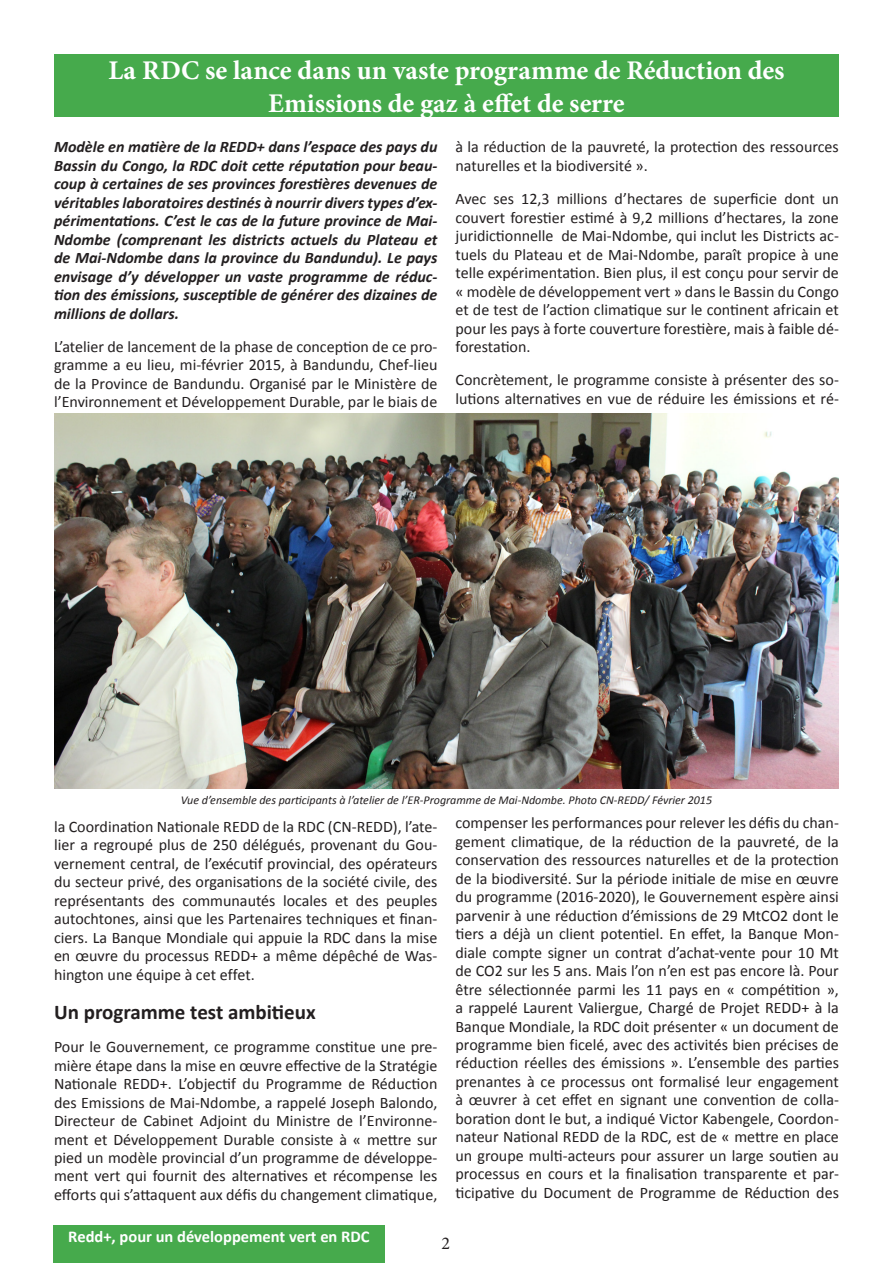
<style>
.page{position:relative;width:893px;height:1263px;background:#fff}
.page>*{position:absolute;margin:0;border:0;box-sizing:border-box;transform-origin:0 0}
.t1{font:700 27px "Minion Pro";color:#fff}
.t2{font:700 21px "Calibri";color:#231f20}
.t3{font:18px "Minion Pro";color:#231f20}
.t4{font:700 16.5px "Calibri";color:#fff}
.t5{font:16.05px/18.5px "Calibri";color:#231f20;text-align:justify}
.t6{font:italic 700 16.05px/18.5px "Calibri";color:#231f20;text-align:justify}
.t7{font:italic 12px "Calibri";color:#231f20}
</style>
<div class="page">
<div style="left:53px;top:1225px;width:332px;height:38px;background:#46aa4c"></div>
<div style="left:54px;top:54px;width:785px;height:63px;background:#46aa4c"></div>
<img style="left:54px;top:414px;width:785px;height:375px">
<p class="t1" style="left:108px;top:51px;width:678px">La RDC se lance dans un vaste programme de Réduction des</p>
<p class="t1" style="left:268px;top:84px;width:358px">Emissions de gaz à effet de serre</p>
<p class="t6" style="left:54px;top:138px;width:385px">Modèle en matière de la REDD+ dans l’espace des pays du Bassin du Congo, la RDC doit cette réputation pour beau&shy;coup à certaines de ses provinces forestières devenues de véritables laboratoires destinés à nourrir divers types d’ex&shy;périmentations. C’est le cas de la future province de Mai-Ndombe (comprenant les districts actuels du Plateau et de Mai-Ndombe dans la province du Bandundu). Le pays envisage d’y développer un vaste programme de réduc&shy;tion des émissions, susceptible de générer des dizaines de millions de dollars.</p>
<p class="t5" style="left:54px;top:337px;width:385px">L’atelier de lancement de la phase de conception de ce pro&shy;gramme a eu lieu, mi-février 2015, à Bandundu, Chef-lieu de la Province de Bandundu. Organisé par le Ministère de l’Environnement et Développement Durable, par le biais de</p>
<p class="t5" style="left:455px;top:138px;width:385px">à la réduction de la pauvreté, la protection des ressources naturelles et la biodiversité ».</p>
<p class="t5" style="left:455px;top:190px;width:385px">Avec ses 12,3 millions d’hectares de superficie dont un couvert forestier estimé à 9,2 millions d’hectares, la zone juridictionnelle de Mai-Ndombe, qui inclut les Districts ac&shy;tuels du Plateau et de Mai-Ndombe, paraît propice à une telle expérimentation. Bien plus, il est conçu pour servir de « modèle de développement vert » dans le Bassin du Congo et de test de l’action climatique sur le continent africain et pour les pays à forte couverture forestière, mais à faible dé&shy;forestation.</p>
<p class="t5" style="left:455px;top:371px;width:385px">Concrètement, le programme consiste à présenter des so&shy;lutions alternatives en vue de réduire les émissions et ré-</p>
<p class="t7" style="left:181px;top:792px;width:533px">Vue d’ensemble des participants à l’atelier de l’ER-Programme de Mai-Ndombe. Photo CN-REDD/ Février 2015</p>
<p class="t5" style="left:54px;top:817px;width:385px">la Coordination Nationale REDD de la RDC (CN-REDD), l’ate&shy;lier a regroupé plus de 250 délégués, provenant du Gou&shy;vernement central, de l’exécutif provincial, des opérateurs du secteur privé, des organisations de la société civile, des représentants des communautés locales et des peuples autochtones, ainsi que les Partenaires techniques et finan&shy;ciers. La Banque Mondiale qui appuie la RDC dans la mise en œuvre du processus REDD+ a même dépêché de Was&shy;hington une équipe à cet effet.</p>
<p class="t2" style="left:54px;top:998px;width:263px">Un programme test ambitieux</p>
<p class="t5" style="left:54px;top:1038px;width:385px">Pour le Gouvernement, ce programme constitue une pre&shy;mière étape dans la mise en œuvre effective de la Stratégie Nationale REDD+. L’objectif du Programme de Réduction des Emissions de Mai-Ndombe, a rappelé Joseph Balondo, Directeur de Cabinet Adjoint du Ministre de l’Environne&shy;ment et Développement Durable consiste à « mettre sur pied un modèle provincial d’un programme de développe&shy;ment vert qui fournit des alternatives et récompense les efforts qui s’attaquent aux défis du changement climatique,</p>
<p class="t5" style="left:455px;top:814px;width:385px">compenser les performances pour relever les défis du chan&shy;gement climatique, de la réduction de la pauvreté, de la conservation des ressources naturelles et de la protection de la biodiversité. Sur la période initiale de mise en œuvre du programme (2016-2020), le Gouvernement espère ainsi parvenir à une réduction d’émissions de 29 MtCO2 dont le tiers a déjà un client potentiel. En effet, la Banque Mon&shy;diale compte signer un contrat d’achat-vente pour 10 Mt de CO2 sur les 5 ans. Mais l’on n’en est pas encore là. Pour être sélectionnée parmi les 11 pays en « compétition », a rappelé Laurent Valiergue, Chargé de Projet REDD+ à la Banque Mondiale, la RDC doit présenter « un document de programme bien ficelé, avec des activités bien précises de réduction réelles des émissions ». L’ensemble des parties prenantes à ce processus ont formalisé leur engagement à œuvrer à cet effet en signant une convention de colla&shy;boration dont le but, a indiqué Victor Kabengele, Coordon&shy;nateur National REDD de la RDC, est de « mettre en place un groupe multi-acteurs pour assurer un large soutien au processus en cours et la finalisation transparente et par&shy;ticipative du Document de Programme de Réduction des</p>
<p class="t4" style="left:68px;top:1225px;width:303px">Redd+, pour un développement vert en RDC</p>
<p class="t3" style="left:442px;top:1231px;width:10px">2</p>
</div>
